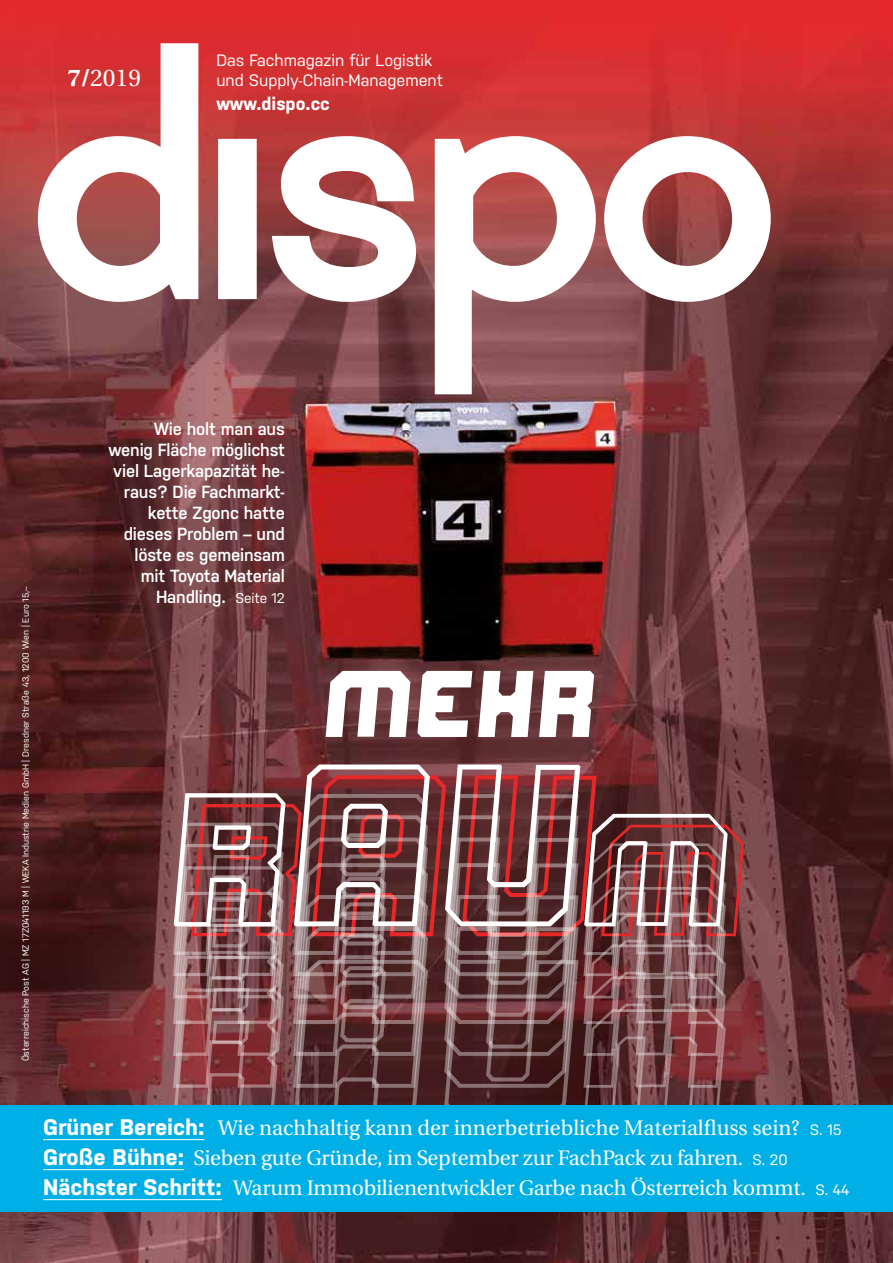
<style>
.page{position:relative;width:893px;height:1263px;background:#fff}
.page>*{position:absolute;margin:0;border:0;box-sizing:border-box;transform-origin:0 0}
.t1{font:24px "Utopia";color:#fff}
.t2{font:21px/30px "Utopia";letter-spacing:-.01em;color:#fff}
.t3{font:700 18px "Nudista";color:#fff}
.t4{font:600 17.55px/21px "Nudista";letter-spacing:-.01em;color:#fff;text-align:right}
.t5{font:16.5px/19.8px "Nudista";color:#fff}
.t6{font:9px "Nudista";color:#fff}
.s1{font-weight:700}
.s2{font-weight:400;font-size:14.1px}
.s3{font-family:"Nudista";font-weight:700;font-size:22.5px}
.s4{font-family:"Nudista";font-size:15px}
</style>
<div class="page">
<img style="left:0;top:0;width:893px;height:1263px">
<svg style="left:29px;top:34px;width:751px;height:369px"></svg>
<svg style="left:18px;top:582px;width:15px;height:484px"></svg>
<svg style="left:326px;top:671px;width:268px;height:66px"></svg>
<svg style="left:726px;top:775px;width:18px;height:161px"></svg>
<svg style="left:173px;top:927px;width:553px;height:33px"></svg>
<svg style="left:173px;top:960px;width:553px;height:146px"></svg>
<div style="left:0;top:1106px;width:893px;height:106px;background:#00afe5"></div>
<hr style="left:43px;top:1139px;width:162px;height:1px;background:#fff">
<hr style="left:43px;top:1169px;width:141px;height:1px;background:#fff">
<hr style="left:43px;top:1199px;width:179px;height:1px;background:#fff">
<svg style="left:174px;top:764px;width:553px;height:161px"></svg>
<p class="t1" style="left:68px;top:64px;width:75px"><span class="s1">7/</span>2019</p>
<p class="t5" style="left:216px;top:49px;width:228px">Das Fachmagazin für Logistik und Supply-Chain-Management</p>
<p class="t3" style="left:216px;top:91px;width:115px">www.dispo.cc</p>
<p class="t6" style="left:19px;top:1061px;width:477px;rotate:-90deg">Österreichische Post AG | MZ 17Z041193 M | WEKA Industrie Medien GmbH | Dresdner Straße 43, 1200 Wien | Euro 15,–</p>
<p class="t4" style="left:108px;top:416px;width:178px">Wie holt man aus wenig Fläche möglichst viel Lagerkapazität he&shy;raus? Die Fachmarkt&shy;kette Zgonc hatte dieses Problem – und löste es gemeinsam mit Toyota Material<br>Handling. <span class="s2">Seite 12</span></p>
<p class="t2" style="left:43px;top:1113px;width:808px"><span class="s3">Grüner Bereich:</span> Wie nachhaltig kann der innerbetriebliche Materialfluss sein? <span class="s4">S. 15<br></span><span class="s3">Große Bühne:</span> Sieben gute Gründe, im September zur FachPack zu fahren. <span class="s4">S. 20<br></span><span class="s3">Nächster Schritt:</span> Warum Immobilienentwickler Garbe nach Österreich kommt. <span class="s4">S. 44</span></p>
</div>
